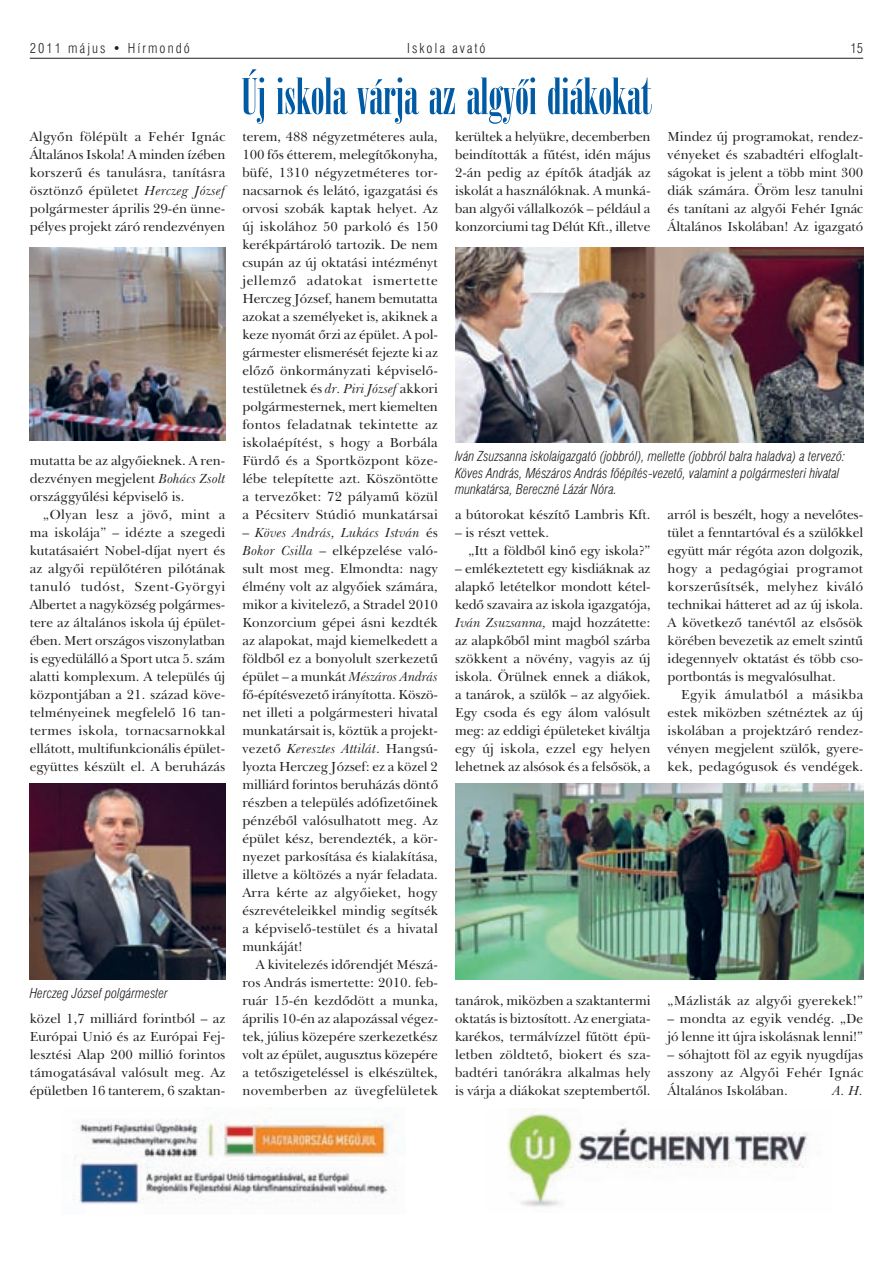
<style>
.page{position:relative;width:893px;height:1263px;background:#fff}
.page>*{position:absolute;margin:0;border:0;box-sizing:border-box;transform-origin:0 0}
.t1{font:54px "Hu Arsis D Regu";color:#015aa4}
.t2{font:13.5px/18px "Hu New Bskvll BT Roman";color:#231f20;text-align:justify}
.t3{font:13.5px/16.5px "Hu Swis 721 Lt Cn BT Italic";color:#231f20}
.t4{font:13.5px "Hu New Bskvll BT Italic";letter-spacing:.01em;color:#231f20}
.t5{font:13.5px "Hu Swis 721 Lt Cn BT";letter-spacing:.15em;color:#231f20}
.s1{font-family:"Hu New Bskvll BT Italic"}
.s2{font-family:"Hu New Bskvll BT Roman"}
</style>
<div class="page">
<hr style="left:30px;top:58px;width:833px;height:1px;background:#231f20">
<img style="left:73px;top:1119px;width:322px;height:85px">
<img style="left:507px;top:1108px;width:301px;height:99px">
<img style="left:30px;top:247px;width:195px;height:194px">
<img style="left:455px;top:247px;width:408px;height:196px">
<img style="left:455px;top:783px;width:408px;height:196px">
<img style="left:30px;top:783px;width:195px;height:196px">
<p class="t5" style="left:30px;top:40px;width:162px">2011 május • Hírmondó</p>
<p class="t5" style="left:407px;top:40px;width:80px">Iskola avató</p>
<p class="t5" style="left:851px;top:40px;width:14px">15</p>
<h1 class="t1" style="left:242px;top:69px;width:411px">Új iskola várja az algyôi diákokat</h1>
<p class="t2" style="left:30px;top:127px;width:197px">Algyôn fölépült a Fehér ignác Általános iskola! A minden ízében korszerû és tanulásra, tanításra ösztönzô épületet <span class="s1">Herczeg József </span>polgármester április 29-én ünne&shy;pélyes projekt záró rendezvényen</p>
<p class="t2" style="left:668px;top:127px;width:197px">mindez új programokat, rendez&shy;vényeket és szabadtéri elfoglalt&shy;ságokat is jelent a több mint 300 diák számára. Öröm lesz tanulni és tanítani az algyôi Fehér ignác Általános iskolában! Az igazgató</p>
<p class="t2" style="left:455px;top:127px;width:197px">kerültek a helyükre, decemberben beindították a fûtést, idén május 2-án pedig az építôk átadják az iskolát a használóknak. A munká&shy;ban algyôi vállalkozók – például a konzorciumi tag délút Kft., illetve</p>
<p class="t2" style="left:242px;top:127px;width:197px">terem, 488 négyzetméteres aula, 100 fôs étterem, melegítôkonyha, büfé, 1310 négyzetméteres tor&shy;nacsarnok és lelátó, igazgatási és orvosi szobák kaptak helyet. Az új iskolához 50 parkoló és 150 kerékpártároló tartozik. de nem csupán az új oktatási intézményt jellemzô adatokat ismertette Herczeg József, hanem bemutatta azokat a személyeket is, akiknek a keze nyomát ôrzi az épület. A pol&shy;gármester elismerését fejezte ki az elôzô önkormányzati képviselô&shy;testületnek és <span class="s1">dr. Piri József</span> akkori polgármesternek, mert kiemelten fontos feladatnak tekintette az iskolaépítést, s hogy a Borbála Fürdô és a Sportközpont köze&shy;lébe telepítette azt. Köszöntötte a tervezôket: 72 pályamû közül a Pécsiterv Stúdió munkatársai</p>
<p class="t4" style="left:242px;top:524px;width:197px"><span class="s2">–</span> Köves András, Lukács István <span class="s2">és</span></p>
<p class="t2" style="left:242px;top:541px;width:197px"><span class="s1">Bokor Csilla</span> – elképzelése való&shy;sult most meg. Elmondta: nagy élmény volt az algyôiek számára, mikor a kivitelezô, a Stradel 2010<br>Konzorcium gépei ásni kezdték az alapokat, majd kiemelkedett a földbôl ez a bonyolult szerkezetû épület – a munkát <span class="s1">Mészáros András </span>fô-építésvezetô irányította. Köszö&shy;net illeti a polgármesteri hivatal munkatársait is, köztük a projekt-</p>
<p class="t4" style="left:242px;top:740px;width:197px"><span class="s2">vezetô</span> Keresztes Attilát<span class="s2">. Hangsú-</span></p>
<p class="t2" style="left:242px;top:757px;width:197px">lyozta Herczeg József: ez a közel 2 milliárd forintos beruházás döntô részben a település adófizetôinek pénzébôl valósulhatott meg. Az épület kész, berendezték, a kör&shy;nyezet parkosítása és kialakítása, illetve a költözés a nyár feladata.<br>Arra kérte az algyôieket, hogy észrevételeikkel mindig segítsék a képviselô-testület és a hivatal munkáját!</p>
<p class="t2" style="left:242px;top:955px;width:197px;text-indent:13px">A kivitelezés idôrendjét mészá&shy;ros András ismertette: 2010. feb&shy;ruár 15-én kezdôdött a munka, április 10-én az alapozással végez&shy;tek, július közepére szerkezetkész volt az épület, augusztus közepére a tetôszigeteléssel is elkészültek, novemberben az üvegfelületek</p>
<p class="t3" style="left:455px;top:448px;width:392px">iván Zsuzsanna iskolaigazgató (jobbról), mellette (jobbról balra haladva) a tervezô: köves andrás, Mészáros andrás fôépítés-vezetô, valamint a polgármesteri hivatal munkatársa, Bereczné lázár Nóra.</p>
<p class="t2" style="left:30px;top:451px;width:197px">mutatta be az algyôieknek. A ren&shy;dezvényen megjelent <span class="s1">Bohács Zsolt </span>országgyûlési képviselô is.</p>
<p class="t2" style="left:30px;top:505px;width:197px;text-indent:14px">„olyan lesz a jövô, mint a ma iskolája” – idézte a szegedi kutatásaiért nobel-díjat nyert és az algyôi repülôtéren pilótának tanuló tudóst, Szent-györgyi Albertet a nagyközség polgármes&shy;tere az általános iskola új épület&shy;ében. mert országos viszonylatban is egyedülálló a Sport utca 5. szám alatti komplexum. A település új központjában a 21. század köve&shy;telményeinek megfelelô 16 tan&shy;termes iskola, tornacsarnokkal ellátott, multifunkcionális épület&shy;együttes készült el. A beruházás</p>
<p class="t2" style="left:668px;top:505px;width:197px">arról is beszélt, hogy a nevelôtes&shy;tület a fenntartóval és a szülôkkel együtt már régóta azon dolgozik, hogy a pedagógiai programot korszerûsítsék, melyhez kiváló technikai hátteret ad az új iskola.<br>A következô tanévtôl az elsôsök körében bevezetik az emelt szintû idegennyelv oktatást és több cso&shy;portbontás is megvalósulhat.</p>
<p class="t2" style="left:668px;top:685px;width:197px;text-indent:14px">Egyik ámulatból a másikba estek miközben szétnéztek az új iskolában a projektzáró rendez&shy;vényen megjelent szülôk, gyere&shy;kek, pedagógusok és vendégek.</p>
<p class="t2" style="left:455px;top:505px;width:197px">a bútorokat készítô lambris Kft.</p>
<p class="t2" style="left:468px;top:523px;width:184px;text-indent:-13px">– is részt vettek.<br>„itt a földbôl kinô egy iskola?”</p>
<p class="t2" style="left:455px;top:559px;width:197px">– emlékeztetett egy kisdiáknak az alapkô letételkor mondott kétel&shy;kedô szavaira az iskola igazgatója, <span class="s1">Iván Zsuzsanna,</span> majd hozzátette: az alapkôbôl mint magból szárba szökkent a növény, vagyis az új iskola. Örülnek ennek a diákok, a tanárok, a szülôk – az algyôiek.<br>Egy csoda és egy álom valósult meg: az eddigi épületeket kiváltja egy új iskola, ezzel egy helyen lehetnek az alsósok és a felsôsök, a</p>
<p class="t3" style="left:30px;top:985px;width:140px">herczeg József polgármester</p>
<p class="t2" style="left:668px;top:991px;width:197px">„mázlisták az algyôi gyerekek!”</p>
<p class="t2" style="left:668px;top:1009px;width:197px">– mondta az egyik vendég. „de jó lenne itt újra iskolásnak lenni!”</p>
<p class="t2" style="left:668px;top:1045px;width:197px">– sóhajtott föl az egyik nyugdíjas asszony az Algyôi Fehér ignác Általános iskolában.</p>
<p class="t2" style="left:455px;top:991px;width:197px">tanárok, miközben a szaktantermi oktatás is biztosított. Az energiata&shy;karékos, termálvízzel fûtött épü&shy;letben zöldtetô, biokert és sza&shy;badtéri tanórákra alkalmas hely is várja a diákokat szeptembertôl.</p>
<p class="t2" style="left:30px;top:1009px;width:197px">közel 1,7 milliárd forintból – az Európai Unió és az Európai Fej&shy;lesztési Alap 200 millió forintos támogatásával valósult meg. Az épületben 16 tanterem, 6 szaktan-</p>
<p class="t4" style="left:833px;top:1082px;width:32px">A. H.</p>
</div>
